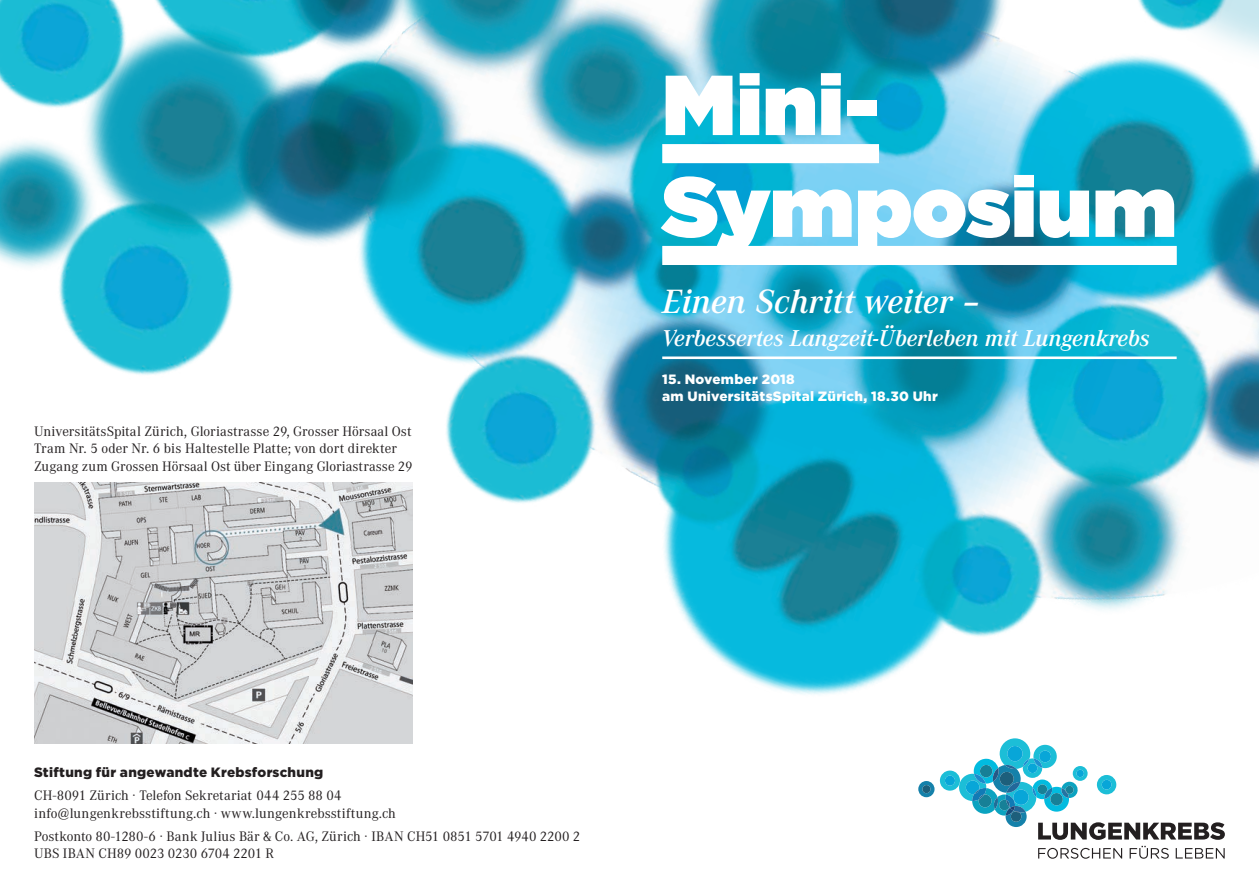
<style>
.page{position:relative;width:1259px;height:893px;background:#fff}
.page>*{position:absolute;margin:0;border:0;box-sizing:border-box;transform-origin:0 0}
.t1{font:900 84.9px/101.9px "Gotham";letter-spacing:.005em;color:#fff}
.t2{font:italic 500 33px "Corporate ABQ";color:#fff}
.t3{font:italic 500 22.5px "Corporate ABQ";letter-spacing:-.01em;color:#fff}
.t4{font:13.5px/17.2px "Corporate ABQ";letter-spacing:.005em;color:#231f20}
.t5{font:900 13.5px/17.2px "Gotham";letter-spacing:.02em;color:#fff}
.t6{font:900 13.5px "Gotham";letter-spacing:.02em;color:#231f20}
</style>
<div class="page">
<img style="left:0;top:0;width:1259px;height:859px">
<div style="left:662px;top:144px;width:217px;height:19px;background:#fff"></div>
<div style="left:662px;top:246px;width:514px;height:19px;background:#fff"></div>
<hr style="left:662px;top:356px;width:514px;height:3px;background:#fff">
<img style="left:34px;top:482px;width:378px;height:261px">
<svg style="left:918px;top:738px;width:306px;height:102px"></svg>
<svg style="left:1038px;top:848px;width:84px;height:11px"></svg>
<svg style="left:1129px;top:846px;width:39px;height:13px"></svg>
<svg style="left:1175px;top:848px;width:49px;height:10px"></svg>
<p class="t4" style="left:34px;top:423px;width:380px">UniversitätsSpital Zürich, Gloriastrasse 29, Grosser Hörsaal Ost<br>Tram Nr. 5 oder Nr. 6 bis Haltestelle Platte; von dort direkter<br>Zugang zum Grossen Hörsaal Ost über Eingang Gloriastrasse 29</p>
<h1 class="t1" style="left:662px;top:54px;width:516px">Mini-<br>Symposium</h1>
<h2 class="t2" style="left:662px;top:282px;width:320px">Einen Schritt weiter –</h2>
<h3 class="t3" style="left:662px;top:324px;width:489px">Verbessertes Langzeit-Überleben mit Lungenkrebs</h3>
<p class="t5" style="left:662px;top:370px;width:277px">15. November 2018<br>am UniversitätsSpital Zürich, 18.30 Uhr</p>
<p class="t6" style="left:34px;top:764px;width:291px">Stiftung für angewandte Krebsforschung</p>
<p class="t4" style="left:34px;top:787px;width:363px">CH-8091 Zürich · Telefon Sekretariat 044 255 88 04 info@lungenkrebsstiftung.ch · www.lungenkrebsstiftung.ch</p>
<p class="t4" style="left:34px;top:828px;width:548px">Postkonto 80-1280-6 · Bank Julius Bär &amp; Co. AG, Zürich · IBAN CH51 0851 5701 4940 2200 2<br>UBS IBAN CH89 0023 0230 6704 2201 R</p>
</div>
